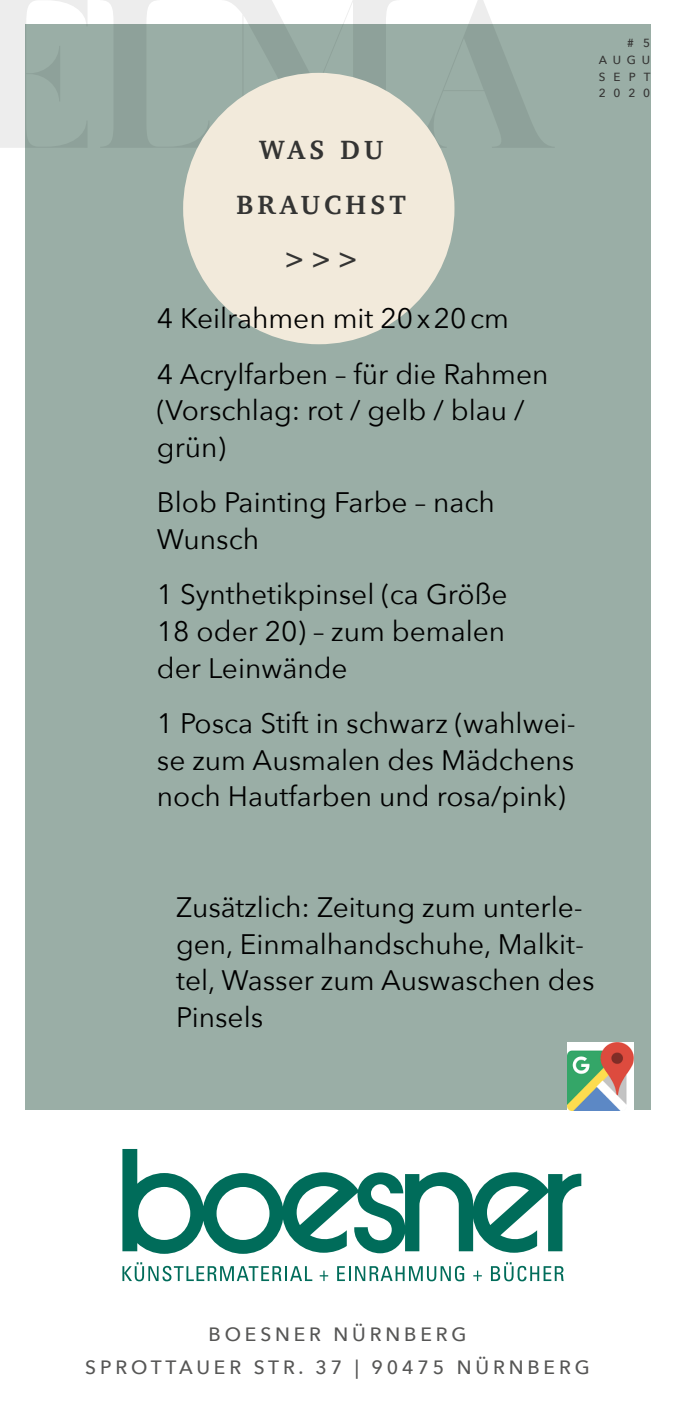
<style>
.page{position:relative;width:675px;height:1416px;background:#fff}
.page>*{position:absolute;margin:0;border:0;box-sizing:border-box;transform-origin:0 0}
.Artikel_Lauftext{font:28.12px/36.6px "Avenir Next";color:#000}
.Artikel_Herausgestel{font:700 27.12px/54.2px "Charter";letter-spacing:.15em;color:#343433;text-align:center}
.t1{font:500 19.25px/33px "Avenir Next";letter-spacing:.2em;color:#565655;text-align:center}
.t2{font:500 11.75px/16.8px "Avenir Next";letter-spacing:.59em;color:#343433}
.t3{font:500 11.75px "Avenir Next";letter-spacing:.665em;color:#343433}
</style>
<div class="page">
<div style="left:25px;top:25px;width:625px;height:1085px;background:#9aaea6"></div>
<svg style="left:0;top:0;width:555px;height:148px"></svg>
<img style="left:567px;top:1042px;width:67px;height:68px">
<svg style="left:122px;top:1149px;width:459px;height:105px"></svg>
<svg style="left:122px;top:1262px;width:190px;height:19px"></svg>
<svg style="left:320px;top:1270px;width:8px;height:11px"></svg>
<svg style="left:337px;top:1266px;width:127px;height:15px"></svg>
<svg style="left:473px;top:1270px;width:9px;height:11px"></svg>
<svg style="left:491px;top:1262px;width:73px;height:19px"></svg>
<div style="left:183px;top:73px;width:271px;height:271px;background:#f2eadb;border-radius:50%"></div>
<p class="Artikel_Herausgestel" style="left:236px;top:123px;width:171px">WAS DU<br>BRAUCHST</p>
<p class="Artikel_Herausgestel" style="left:283px;top:231px;width:77px">&gt;&gt;&gt;</p>
<p class="Artikel_Lauftext" style="left:157px;top:299px;width:353px">4 Keilrahmen mit 20x20cm</p>
<p class="Artikel_Lauftext" style="left:157px;top:354px;width:393px">4 Acrylfarben – für die Rahmen (Vorschlag: rot / gelb / blau / grün)</p>
<p class="Artikel_Lauftext" style="left:157px;top:483px;width:339px">Blob Painting Farbe – nach<br>Wunsch</p>
<p class="Artikel_Lauftext" style="left:157px;top:575px;width:352px;text-align:justify">1 Synthetikpinsel (ca Größe 18 oder 20) – zum bemalen der Leinwände</p>
<p class="Artikel_Lauftext" style="left:157px;top:703px;width:420px;text-align:justify">1 Posca Stift in schwarz (wahlwei&shy;se zum Ausmalen des Mädchens noch Hautfarben und rosa/pink)</p>
<p class="t3" style="left:627px;top:33px;width:24px"># 5</p>
<p class="t2" style="left:599px;top:51px;width:53px">AUGU<br>SEPT</p>
<p class="t3" style="left:599px;top:83px;width:53px">2020</p>
<p class="Artikel_Lauftext" style="left:176px;top:887px;width:420px">Zusätzlich: Zeitung zum unterle&shy;gen, Einmalhandschuhe, Malkit&shy;tel, Wasser zum Auswaschen des<br>Pinsels</p>
<p class="t1" style="left:85px;top:1317px;width:506px">BOESNER NÜRNBERG<br>SPROTTAUER STR. 37 | 90475 NÜRNBERG</p>
</div>
